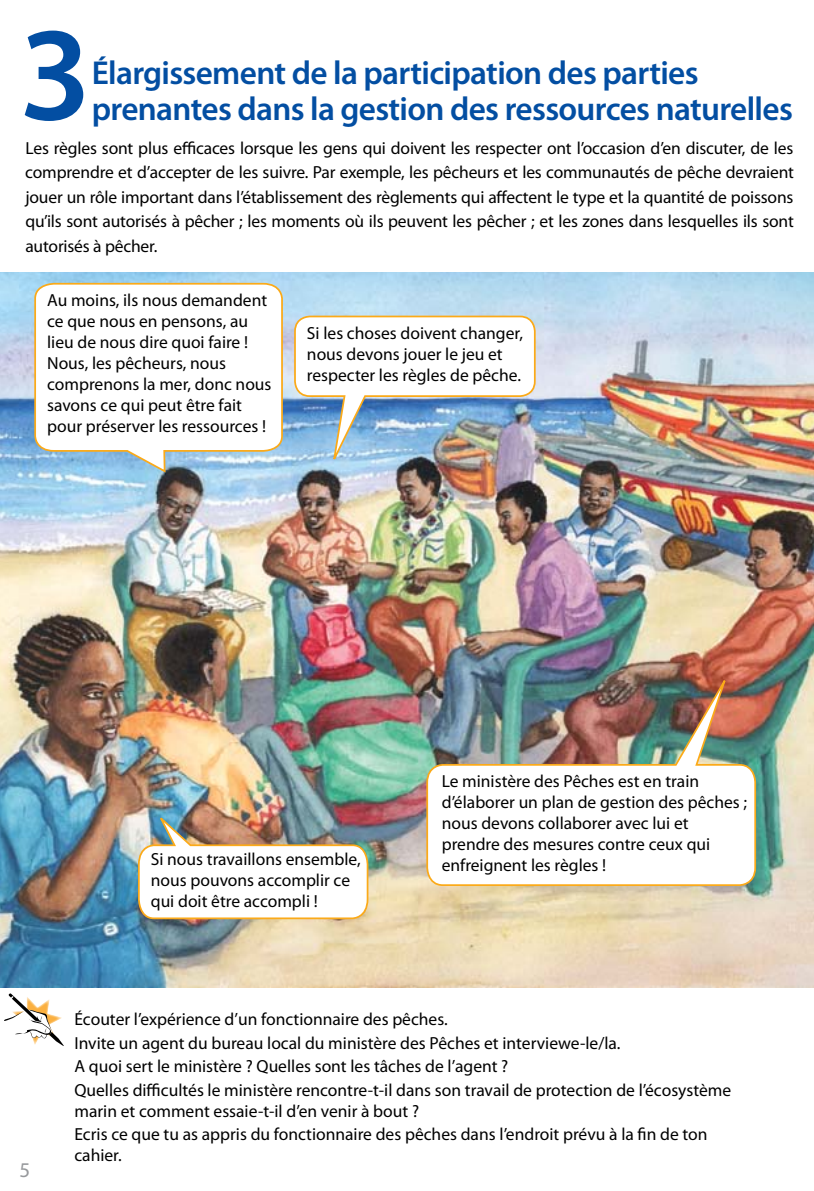
<style>
.page{position:relative;width:814px;height:1191px;background:#fff}
.page>*{position:absolute;margin:0;border:0;box-sizing:border-box;transform-origin:0 0}
.t1{font:600 134.58px "Myriad Pro";color:#034ea2}
.t2{font:600 33.25px/35px "Myriad Pro";letter-spacing:-.02em;color:#034ea2}
.t3{font:21px "Myriad Pro";color:#97999c}
.t4{font:17.5px/21px "Myriad Pro";color:#000}
</style>
<div class="page">
<img style="left:0;top:273px;width:814px;height:714px">
<svg style="left:33px;top:282px;width:251px;height:192px"></svg>
<img style="left:293px;top:315px;width:243px;height:155px">
<img style="left:137px;top:810px;width:232px;height:110px">
<img style="left:425px;top:665px;width:332px;height:222px">
<svg style="left:4px;top:993px;width:60px;height:53px"></svg>
<h1 class="t1" style="left:19px;top:-11px;width:74px">3</h1>
<h2 class="t2" style="left:92px;top:55px;width:702px">Élargissement de la participation des parties prenantes dans la gestion des ressources naturelles</h2>
<p class="t4" style="left:25px;top:135px;width:770px;line-height:24.5px;text-align:justify">Les règles sont plus efficaces lorsque les gens qui doivent les respecter ont l’occasion d’en discuter, de les comprendre et d’accepter de les suivre. Par exemple, les pêcheurs et les communautés de pêche devraient jouer un rôle important dans l’établissement des règlements qui affectent le type et la quantité de poissons qu’ils sont autorisés à pêcher ; les moments où ils peuvent les pêcher ; et les zones dans lesquelles ils sont autorisés à pêcher.</p>
<p class="t4" style="left:47px;top:289px;width:226px">Au moins, ils nous demandent ce que nous en pensons, au lieu de nous dire quoi faire !<br>Nous, les pêcheurs, nous comprenons la mer, donc nous savons ce qui peut être fait pour préserver les ressources !</p>
<p class="t4" style="left:307px;top:322px;width:217px">Si les choses doivent changer, nous devons jouer le jeu et respecter les règles de pêche.</p>
<p class="t3" style="left:19px;top:1157px;width:12px">5</p>
<p class="t4" style="left:151px;top:848px;width:211px">Si nous travaillons ensemble, nous pouvons accomplir ce qui doit être accompli !</p>
<p class="t4" style="left:441px;top:770px;width:307px">Le ministère des Pêches est en train d’élaborer un plan de gestion des pêches ; nous devons collaborer avec lui et prendre des mesures contre ceux qui enfreignent les règles !</p>
<p class="t4" style="left:74px;top:1007px;width:658px;line-height:23.4px">Écouter l’expérience d’un fonctionnaire des pêches.<br>Invite un agent du bureau local du ministère des Pêches et interviewe-le/la.<br>A quoi sert le ministère ? Quelles sont les tâches de l’agent ?<br>Quelles difficultés le ministère rencontre-t-il dans son travail de protection de l’écosystème</p>
<p class="t4" style="left:74px;top:1099px;width:634px;line-height:23.4px">marin et comment essaie-t-il d’en venir à bout ?<br>Ecris ce que tu as appris du fonctionnaire des pêches dans l’endroit prévu à la fin de ton</p>
<p class="t4" style="left:74px;top:1144px;width:49px">cahier.</p>
</div>
